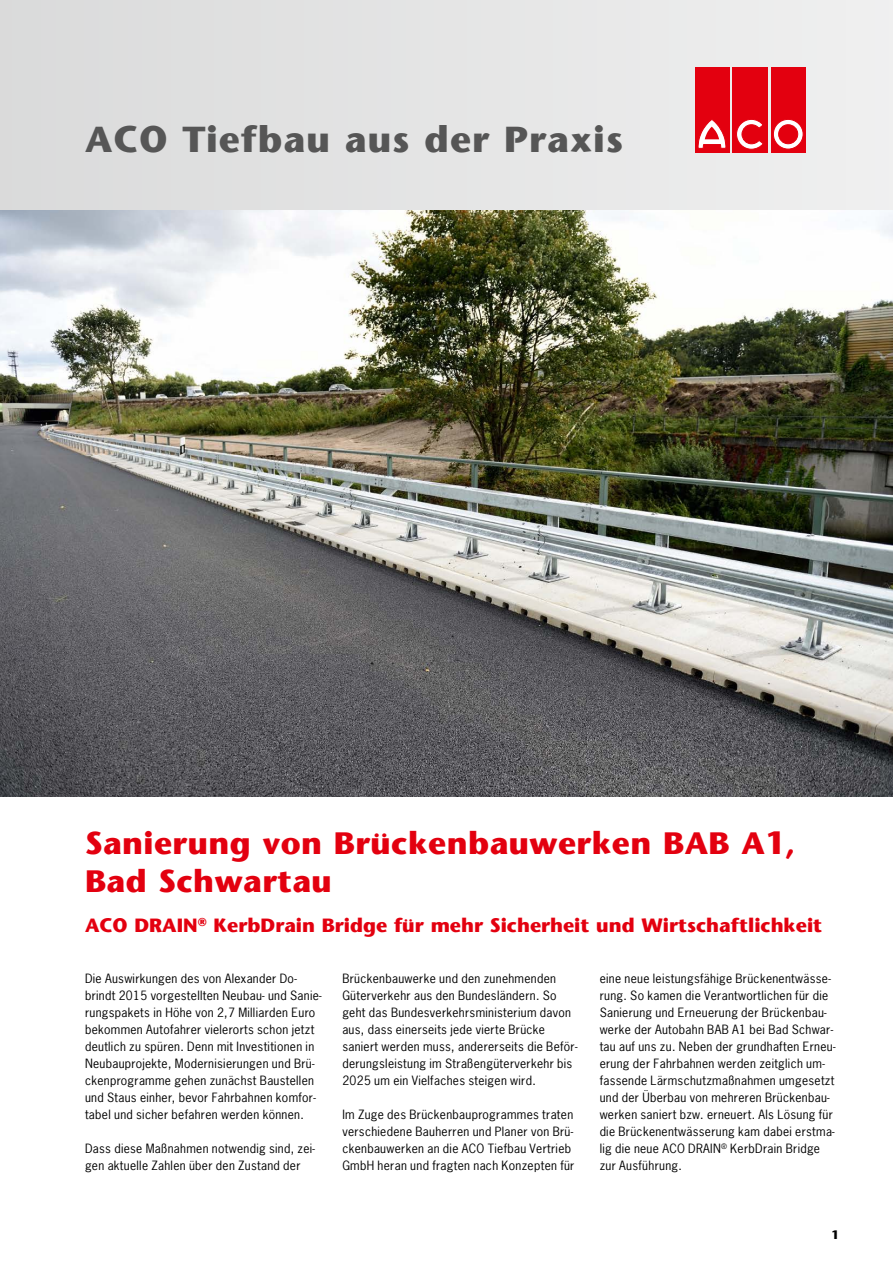
<style>
.page{position:relative;width:893px;height:1263px;background:#fff}
.page>*{position:absolute;margin:0;border:0;box-sizing:border-box;transform-origin:0 0}
.t1{font:700 36.75px "ITC Stone Sans";letter-spacing:.03em;color:#565656}
.t2{font:700 31.5px/37.8px "ITC Stone Sans";letter-spacing:.015em;color:#e3000f}
.t3{font:700 19.5px "ITC Stone Sans";color:#e3000f}
.t4{font:12px/17px "News Gothic";letter-spacing:.025em;color:#000}
.t5{font:700 12px "ITC Stone Sans";color:#000}
</style>
<div class="page">
<img style="left:0;top:210px;width:893px;height:587px">
<div style="left:0;top:0;width:893px;height:210px;background:#e4e5e5"></div>
<div style="left:694px;top:67px;width:35px;height:85px;background:#e3000f"></div>
<svg style="left:698px;top:119px;width:28px;height:30px"></svg>
<div style="left:732px;top:67px;width:36px;height:85px;background:#e3000f"></div>
<svg style="left:736px;top:119px;width:27px;height:30px"></svg>
<div style="left:771px;top:67px;width:35px;height:85px;background:#e3000f"></div>
<svg style="left:773px;top:119px;width:30px;height:30px"></svg>
<div style="left:773px;top:119px;width:30px;height:30px;border:1px solid #e3000f;border-radius:50%"></div>
<div style="left:779px;top:125px;width:19px;height:19px;background:#e3000f;border-radius:50%"></div>
<div style="left:779px;top:125px;width:19px;height:19px;border:1px solid #e3000f;border-radius:50%"></div>
<h1 class="t1" style="left:85px;top:116px;width:540px">ACO Tiefbau aus der Praxis</h1>
<h2 class="t2" style="left:85px;top:823px;width:712px">Sanierung von Brückenbauwerken BAB A1,<br>Bad Schwartau</h2>
<h3 class="t3" style="left:85px;top:913px;width:739px">ACO DRAIN<sup>®</sup> KerbDrain Bridge für mehr Sicherheit und Wirtschaftlichkeit</h3>
<p class="t4" style="left:85px;top:970px;width:238px">Die Auswirkungen des von Alexander Do&shy;brindt 2015 vorgestellten Neubau- und Sanie&shy;rungspakets in Höhe von 2,7 Milliarden Euro bekommen Autofahrer vielerorts schon jetzt deutlich zu spüren. Denn mit Investitionen in Neubauprojekte, Modernisierungen und Brü&shy;ckenprogramme gehen zunächst Baustellen und Staus einher, bevor Fahrbahnen komfor&shy;tabel und sicher befahren werden können.</p>
<p class="t4" style="left:85px;top:1139px;width:231px">Dass diese Maßnahmen notwendig sind, zei&shy;gen aktuelle Zahlen über den Zustand der</p>
<p class="t4" style="left:600px;top:970px;width:237px">eine neue leistungsfähige Brückenentwässe&shy;rung. So kamen die Verantwortlichen für die Sanierung und Erneuerung der Brückenbau&shy;werke der Autobahn BAB A1 bei Bad Schwar&shy;tau auf uns zu. Neben der grundhaften Erneu&shy;erung der Fahrbahnen werden zeitglich um&shy;fassende Lärmschutzmaßnahmen umgesetzt und der Überbau von mehreren Brückenbau&shy;werken saniert bzw. erneuert. Als Lösung für die Brückenentwässerung kam dabei erstma&shy;lig die neue ACO DRAIN<sup>®</sup> KerbDrain Bridge zur Ausführung.</p>
<p class="t4" style="left:342px;top:970px;width:237px">Brückenbauwerke und den zunehmenden Güterverkehr aus den Bundesländern. So geht das Bundesverkehrsministerium davon aus, dass einerseits jede vierte Brücke saniert werden muss, andererseits die Beför&shy;derungsleistung im Straßengüterverkehr bis 2025 um ein Vielfaches steigen wird.</p>
<p class="t4" style="left:342px;top:1105px;width:234px">Im Zuge des Brückenbauprogrammes traten verschiedene Bauherren und Planer von Brü&shy;ckenbauwerken an die ACO Tiefbau Vertrieb GmbH heran und fragten nach Konzepten für</p>
<p class="t5" style="left:831px;top:1227px;width:9px">1</p>
</div>
